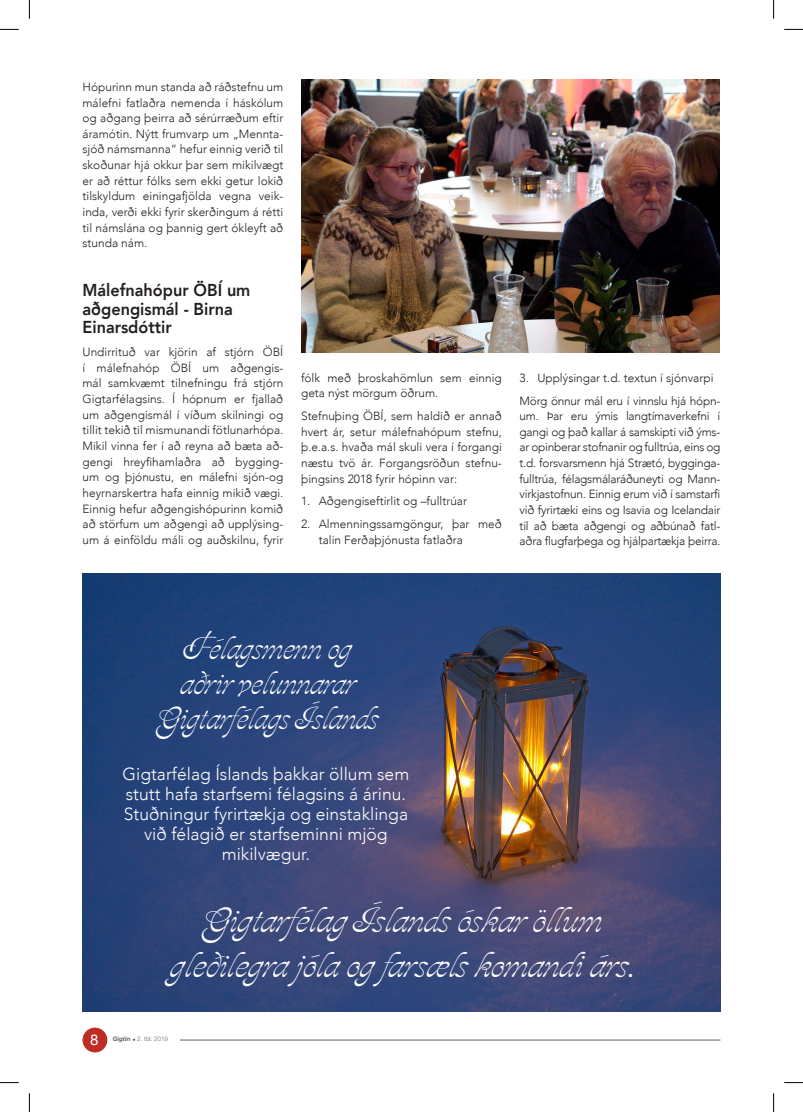
<style>
.page{position:relative;width:803px;height:1112px;background:#fff}
.page>*{position:absolute;margin:0;border:0;box-sizing:border-box;transform-origin:0 0}
.t1{font:35px/44.6px "Aja";color:#fff;text-align:center}
.t2{font:31.75px/35px "Aja";color:#fff;text-align:center;scale:.94 1}
.t3{font:300 17.5px/20px "Avenir";color:#fff;text-align:center}
.t4{font:800 17.25px/18.8px "Avenir";color:#231f20;scale:.94 1}
.t5{font:15px "Helvetica Neue";color:#fff}
.t6{font:300 11.88px/15.6px "Avenir";color:#231f20;text-align:justify}
.t7{font:300 6.25px "Helvetica Neue";color:#636466}
.s1{font-weight:700;font-style:italic}
.s2{font-weight:700}
</style>
<div class="page">
<div style="left:83px;top:1027px;width:24px;height:25px;background:#bf2c25;border-radius:50%"></div>
<hr style="left:180px;top:1039px;width:540px;height:1px;background:#636466">
<img style="left:301px;top:79px;width:418px;height:273px">
<img style="left:83px;top:573px;width:637px;height:438px">
<svg style="left:0;top:29px;width:19px;height:1px"></svg>
<svg style="left:784px;top:29px;width:19px;height:1px"></svg>
<svg style="left:0;top:1082px;width:19px;height:1px"></svg>
<svg style="left:784px;top:1082px;width:19px;height:1px"></svg>
<svg style="left:29px;top:0;width:1px;height:19px"></svg>
<svg style="left:29px;top:1093px;width:1px;height:18px"></svg>
<svg style="left:773px;top:0;width:1px;height:19px"></svg>
<svg style="left:773px;top:1093px;width:1px;height:18px"></svg>
<p class="t6" style="left:83px;top:79px;width:202px">Hópurinn mun standa að ráðstefnu um málefni fatlaðra nemenda í háskólum og aðgang þeirra að sérúrræðum eftir áramótin. Nýtt frumvarp um „Mennta&shy;sjóð námsmanna“ hefur einnig verið til skoðunar hjá okkur þar sem mikilvægt er að réttur fólks sem ekki getur lokið tilskyldum einingafjölda vegna veik&shy;inda, verði ekki fyrir skerðingum á rétti til námslána og þannig gert ókleyft að stunda nám.</p>
<h3 class="t4" style="left:83px;top:280px;width:180px">Málefnahópur ÖBÍ um aðgengismál - Birna<br>Einarsdóttir</h3>
<p class="t6" style="left:83px;top:344px;width:202px">Undirrituð var kjörin af stjórn ÖBÍ í málefnahóp ÖBÍ um aðgengis&shy;mál samkvæmt tilnefningu frá stjórn Gigtarfélagsins. Í hópnum er fjallað um aðgengismál í víðum skilningi og tillit tekið til mismunandi fötlunarhópa.<br>Mikil vinna fer í að reyna að bæta að&shy;gengi hreyfihamlaðra að bygging&shy;um og þjónustu, en málefni sjón-og heyrnarskertra hafa einnig mikið vægi.<br>Einnig hefur aðgengishópurinn komið að störfum um aðgengi að upplýsing&shy;um á einföldu máli og auðskilnu, fyrir</p>
<p class="t6" style="left:301px;top:370px;width:202px">fólk með þroskahömlun sem einnig geta nýst mörgum öðrum.</p>
<p class="t6" style="left:301px;top:408px;width:202px">Stefnuþing ÖBÍ, sem haldið er annað hvert ár, setur málefnahópum stefnu, þ.e.a.s. hvaða mál skuli vera í forgangi næstu tvö ár. Forgangsröðun stefnu&shy;þingsins 2018 fyrir hópinn var:</p>
<p class="t6" style="left:301px;top:493px;width:167px">1. Aðgengiseftirlit og –fulltrúar</p>
<p class="t6" style="left:319px;top:516px;width:185px;text-indent:-18px">2. Almenningssamgöngur, þar með talin Ferðaþjónusta fatlaðra</p>
<p class="t6" style="left:520px;top:366px;width:202px;line-height:22.8px">3. Upplýsingar t.d. textun í sjónvarpi<br>Mörg önnur mál eru í vinnslu hjá hópn-</p>
<p class="t6" style="left:520px;top:408px;width:202px">um. Þar eru ýmis langtímaverkefni í gangi og það kallar á samskipti við ýms&shy;ar opinberar stofnanir og fulltrúa, eins og t.d. forsvarsmenn hjá Strætó, bygginga&shy;fulltrúa, félagsmálaráðuneyti og Mann&shy;virkjastofnun. Einnig erum við í samstarfi við fyrirtæki eins og Isavia og Icelandair til að bæta aðgengi og aðbúnað fatl&shy;aðra flugfarþega og hjálpartækja þeirra.</p>
<h2 class="t2" style="left:155px;top:631px;width:237px">Félagsmenn og aðrir velunnarar<br>Gigtarfélags Íslands</h2>
<h3 class="t3" style="left:123px;top:763px;width:288px">Gigtarfélag Íslands þakkar öllum sem stutt hafa starfsemi félagsins á árinu.<br>Stuðningur fyrirtækja og einstaklinga við félagið er starfseminni mjög mikilvægur.</h3>
<h1 class="t1" style="left:167px;top:899px;width:466px">Gigtarfélag Íslands óskar öllum gleðilegra jóla og farsæls komandi árs.</h1>
<p class="t5" style="left:90px;top:1028px;width:10px">8</p>
<p class="t7" style="left:113px;top:1034px;width:57px"><span class="s1">Gigtin</span> <span class="s2">•</span> 2. tbl. 2019</p>
</div>
